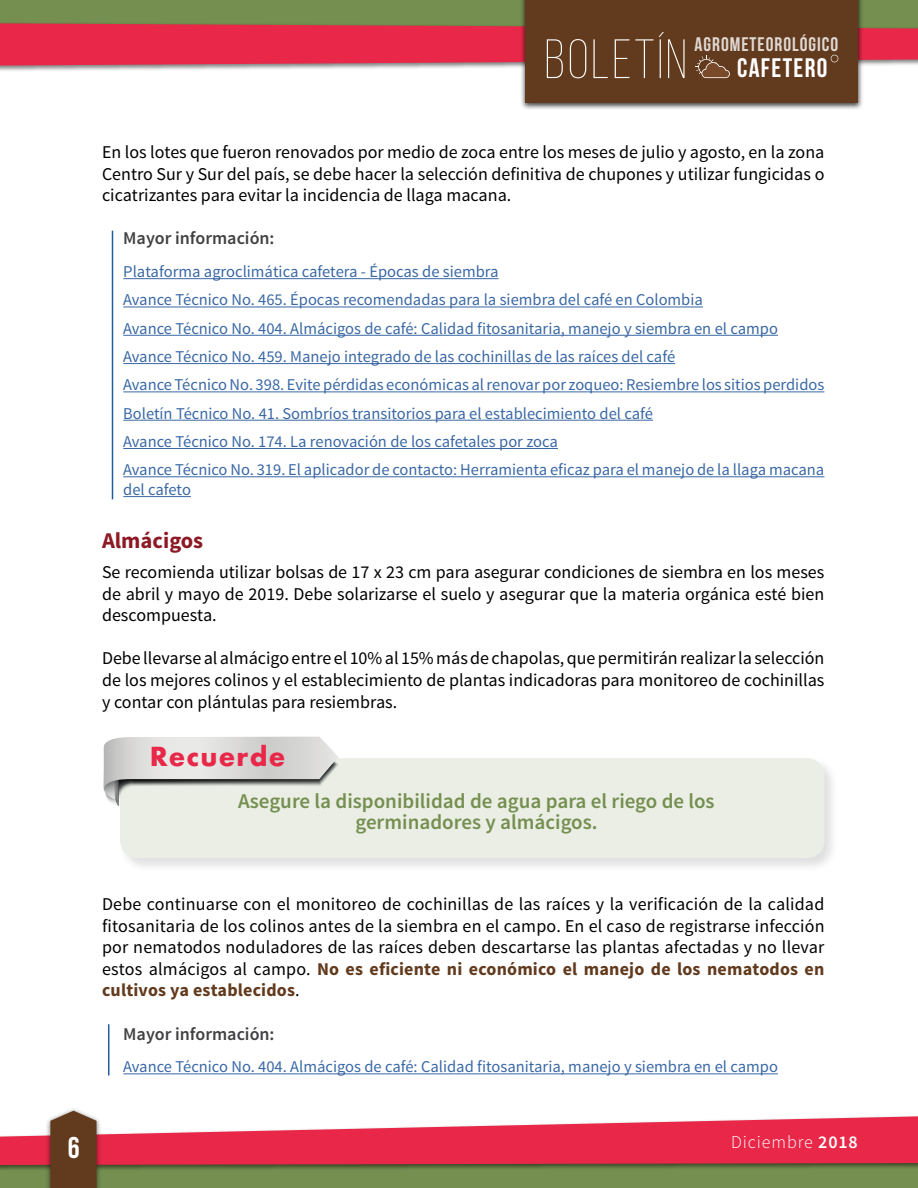
<style>
.page{position:relative;width:918px;height:1188px;background:#fff}
.page>*{position:absolute;margin:0;border:0;box-sizing:border-box;transform-origin:0 0}
.t1{font:300 55.35px "Bebas Neue";letter-spacing:.05em;color:#fff}
.t2{font:30px "Bebas Neue";color:#fff}
.t3{font:26.85px "Bebas Neue";letter-spacing:.05em;color:#fff}
.t4{font:700 25.5px "Futura";letter-spacing:.05em;color:#e92849}
.t5{font:700 22.5px "Source Sans Pro";color:#8d1925}
.t6{font:600 21px/21px "Source Sans Pro";color:#758f50;text-align:center}
.t7{font:19.65px "Bebas Neue";letter-spacing:.05em;color:#fff}
.t8{font:18px/21.6px "Source Sans Pro";color:#000;text-align:justify}
.t9{font:600 18px "Source Sans Pro";color:#414042}
.t10{font:300 18px "Source Sans Pro";letter-spacing:.05em;color:#fff}
.t11{font:16.5px/28.3px "Source Sans Pro";color:#3a68a5}
.s1{font-weight:700;color:#623a1d}
.s2{font-weight:600}
</style>
<div class="page">
<div style="left:0;top:1143px;width:918px;height:45px;background:#758f50"></div>
<div style="left:0;top:0;width:918px;height:55px;background:#758f50"></div>
<div style="left:0;top:1115px;width:918px;height:56px;background:#000;opacity:.5"></div>
<svg style="left:0;top:1116px;width:918px;height:49px;fill:#e92849"></svg>
<div style="left:520px;top:0;width:343px;height:110px;background:#000;opacity:.75"></div>
<div style="left:526px;top:0;width:332px;height:103px;background:#623a1d"></div>
<svg style="left:0;top:23px;width:918px;height:55px"></svg>
<div style="left:45px;top:1107px;width:57px;height:81px;background:#000;opacity:.5"></div>
<svg style="left:50px;top:1111px;width:47px;height:77px;background:#6b452b"></svg>
<hr style="left:123px;top:278px;width:376px;height:1px;background:#3a68a5">
<hr style="left:123px;top:307px;width:580px;height:1px;background:#3a68a5">
<hr style="left:123px;top:335px;width:655px;height:1px;background:#3a68a5">
<hr style="left:123px;top:363px;width:552px;height:1px;background:#3a68a5">
<hr style="left:123px;top:391px;width:701px;height:1px;background:#3a68a5">
<hr style="left:123px;top:420px;width:530px;height:1px;background:#3a68a5">
<hr style="left:123px;top:448px;width:435px;height:1px;background:#3a68a5">
<hr style="left:123px;top:476px;width:701px;height:1px;background:#3a68a5">
<hr style="left:123px;top:496px;width:68px;height:1px;background:#3a68a5">
<hr style="left:123px;top:1073px;width:655px;height:1px;background:#3a68a5">
<div style="left:118px;top:756px;width:721px;height:117px;background:#000;opacity:.85"></div>
<div style="left:120px;top:758px;width:704px;height:100px;background:#eaeee4;border-radius:18px"></div>
<svg style="left:103px;top:736px;width:237px;height:72px"></svg>
<hr style="left:112px;top:231px;width:1px;height:268px;background:#215e9e">
<hr style="left:108px;top:1024px;width:1px;height:52px;background:#215e9e">
<h1 class="t1" style="left:545px;top:30px;width:144px">BOLETÍN</h1>
<p class="t7" style="left:695px;top:34px;width:145px">AGROMETEOROLÓGICO</p>
<h3 class="t3" style="left:737px;top:53px;width:92px">CAFETERO</h3>
<p class="t8" style="left:102px;top:142px;width:724px">En los lotes que fueron renovados por medio de zoca entre los meses de julio y agosto, en la zona Centro Sur y Sur del país, se debe hacer la selección definitiva de chupones y utilizar fungicidas o cicatrizantes para evitar la incidencia de llaga macana.</p>
<p class="t9" style="left:123px;top:227px;width:153px">Mayor información:</p>
<p class="t11" style="left:123px;top:258px;width:703px">Plataforma agroclimática cafetera - Épocas de siembra<br>Avance Técnico No. 465. Épocas recomendadas para la siembra del café en Colombia<br>Avance Técnico No. 404. Almácigos de café: Calidad fitosanitaria, manejo y siembra en el campo Avance Técnico No. 459. Manejo integrado de las cochinillas de las raíces del café<br>Avance Técnico No. 398. Evite pérdidas económicas al renovar por zoqueo: Resiembre los sitios perdidos Boletín Técnico No. 41. Sombríos transitorios para el establecimiento del café<br>Avance Técnico No. 174. La renovación de los cafetales por zoca<br>Avance Técnico No. 319. El aplicador de contacto: Herramienta eficaz para el manejo de la llaga macana</p>
<p class="t11" style="left:123px;top:476px;width:69px">del cafeto</p>
<p class="t5" style="left:102px;top:526px;width:103px">Almácigos</p>
<p class="t8" style="left:102px;top:561px;width:724px">Se recomienda utilizar bolsas de 17 x 23 cm para asegurar condiciones de siembra en los meses de abril y mayo de 2019. Debe solarizarse el suelo y asegurar que la materia orgánica esté bien descompuesta.</p>
<p class="t8" style="left:102px;top:648px;width:724px">Debe llevarse al almácigo entre el 10% al 15% más de chapolas, que permitirán realizar la selección de los mejores colinos y el establecimiento de plantas indicadoras para monitoreo de cochinillas y contar con plántulas para resiembras.</p>
<h3 class="t4" style="left:150px;top:738px;width:137px">Recuerde</h3>
<p class="t6" style="left:238px;top:791px;width:478px">Asegure la disponibilidad de agua para el riego de los germinadores y almácigos.</p>
<p class="t8" style="left:102px;top:894px;width:724px">Debe continuarse con el monitoreo de cochinillas de las raíces y la verificación de la calidad fitosanitaria de los colinos antes de la siembra en el campo. En el caso de registrarse infección por nematodos noduladores de las raíces deben descartarse las plantas afectadas y no llevar estos almácigos al campo. <span class="s1">No es eficiente ni económico el manejo de los nematodos en cultivos ya establecidos</span>.</p>
<p class="t9" style="left:123px;top:1022px;width:153px">Mayor información:</p>
<p class="t11" style="left:123px;top:1053px;width:656px">Avance Técnico No. 404. Almácigos de café: Calidad fitosanitaria, manejo y siembra en el campo</p>
<h2 class="t2" style="left:68px;top:1131px;width:13px">6</h2>
<p class="t10" style="left:731px;top:1131px;width:128px">Diciembre <span class="s2">2018</span></p>
</div>
